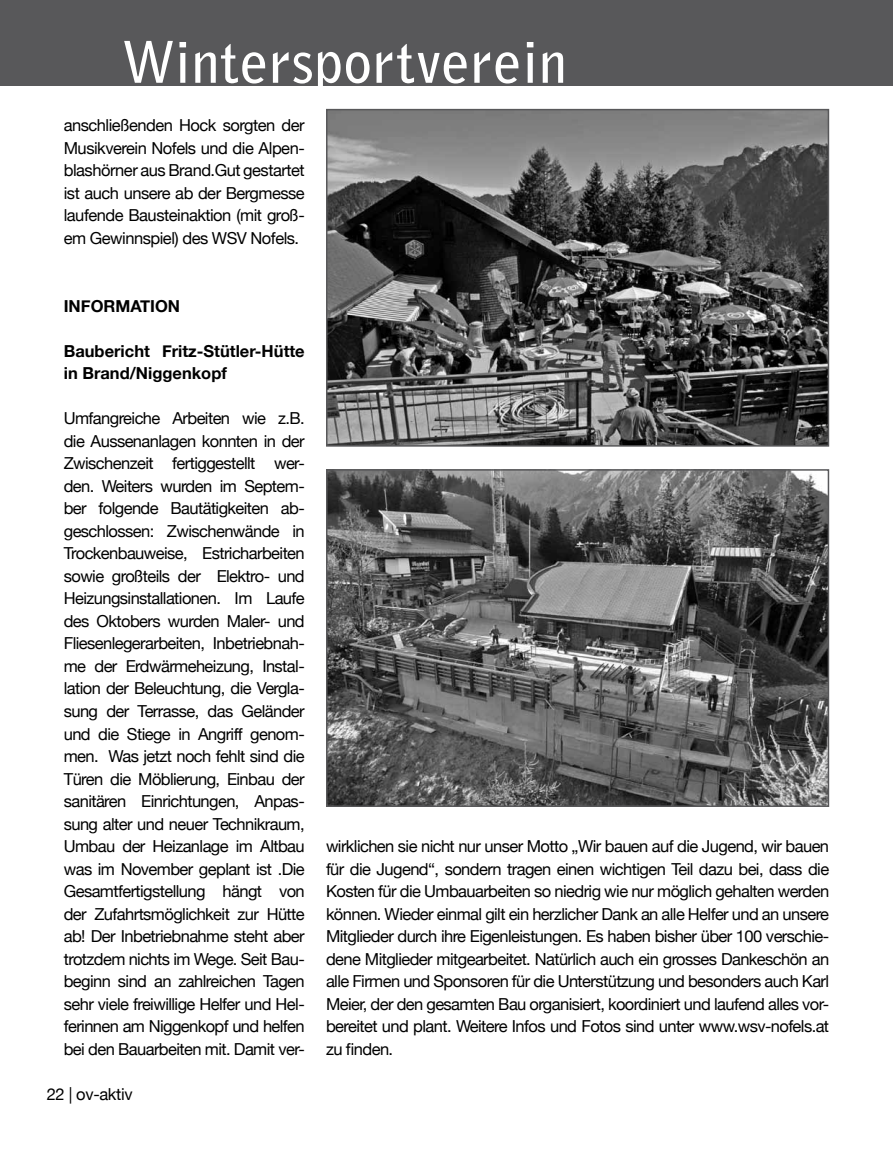
<style>
.page{position:relative;width:893px;height:1149px;background:#fff}
.page>*{position:absolute;margin:0;border:0;box-sizing:border-box;transform-origin:0 0}
.t1{font:700 57px "Bell Gothic Std";letter-spacing:.01em;color:#fff}
.t2{font:16.5px/22.5px "Helvetica Neue";letter-spacing:-.035em;color:#000;text-align:justify}
.t3{font:700 16.5px/22.5px "Helvetica Neue";color:#000}
</style>
<div class="page">
<div style="left:0;top:0;width:893px;height:85px;background:#58585a"></div>
<img style="left:329px;top:112px;width:497px;height:331px">
<div style="left:326px;top:109px;width:503px;height:337px;border:2px solid #58585a"></div>
<img style="left:329px;top:472px;width:497px;height:331px">
<div style="left:326px;top:469px;width:503px;height:337px;border:2px solid #58585a"></div>
<h1 class="t1" style="left:122px;top:28px;width:447px">Wintersportverein</h1>
<p class="t2" style="left:64px;top:114px;width:242px">anschließenden Hock sorgten der Musikverein Nofels und die Alpen&shy;blashörner aus Brand.Gut gestartet ist auch unsere ab der Bergmesse laufende Bausteinaktion (mit groß&shy;em Gewinnspiel) des WSV Nofels.</p>
<p class="t3" style="left:64px;top:294px;width:118px">INFORMATION</p>
<p class="t3" style="left:64px;top:339px;width:242px">Baubericht Fritz-Stütler-Hütte in Brand/Niggenkopf</p>
<p class="t2" style="left:64px;top:406px;width:242px">Umfangreiche Arbeiten wie z.B. die Aussenanlagen konnten in der Zwischenzeit fertiggestellt wer&shy;den. Weiters wurden im Septem&shy;ber folgende Bautätigkeiten ab&shy;geschlossen: Zwischenwände in Trockenbauweise, Estricharbeiten sowie großteils der Elektro- und Heizungsinstallationen. Im Laufe des Oktobers wurden Maler- und Fliesenlegerarbeiten, Inbetriebnah&shy;me der Erdwärmeheizung, Instal&shy;lation der Beleuchtung, die Vergla&shy;sung der Terrasse, das Geländer und die Stiege in Angriff genom&shy;men. Was jetzt noch fehlt sind die Türen die Möblierung, Einbau der sanitären Einrichtungen, Anpas&shy;sung alter und neuer Technikraum, Umbau der Heizanlage im Altbau was im November geplant ist .Die Gesamtfertigstellung hängt von der Zufahrtsmöglichkeit zur Hütte ab! Der Inbetriebnahme steht aber trotzdem nichts im Wege. Seit Bau&shy;beginn sind an zahlreichen Tagen sehr viele freiwillige Helfer und Hel&shy;ferinnen am Niggenkopf und helfen bei den Bauarbeiten mit. Damit ver-</p>
<p class="t2" style="left:47px;top:1081px;width:87px">22 | ov-aktiv</p>
<p class="t2" style="left:326px;top:834px;width:505px">wirklichen sie nicht nur unser Motto „Wir bauen auf die Jugend, wir bauen für die Jugend“, sondern tragen einen wichtigen Teil dazu bei, dass die Kosten für die Umbauarbeiten so niedrig wie nur möglich gehalten werden können. Wieder einmal gilt ein herzlicher Dank an alle Helfer und an unsere Mitglieder durch ihre Eigenleistungen. Es haben bisher über 100 verschie&shy;dene Mitglieder mitgearbeitet. Natürlich auch ein grosses Dankeschön an alle Firmen und Sponsoren für die Unterstützung und besonders auch Karl Meier, der den gesamten Bau organisiert, koordiniert und laufend alles vor&shy;bereitet und plant. Weitere Infos und Fotos sind unter www.wsv-nofels.at zu finden.</p>
</div>
